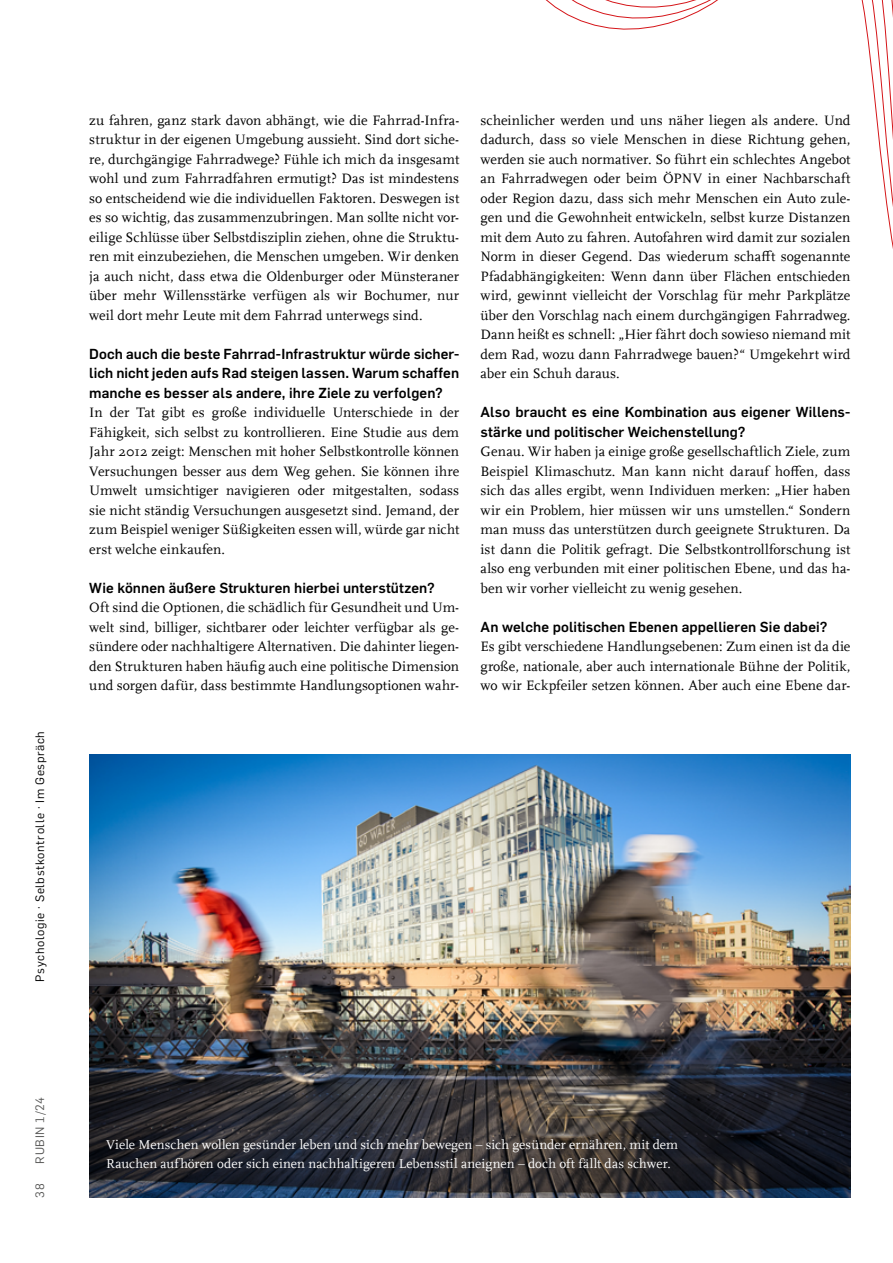
<style>
.page{position:relative;width:893px;height:1263px;background:#fff}
.page>*{position:absolute;margin:0;border:0;box-sizing:border-box;transform-origin:0 0}
.t1{font:14.25px/19.5px "RUB Scala MZ";letter-spacing:.005em;color:#000;text-align:justify}
.t2{font:700 14.25px/19.5px "Rub Flama";letter-spacing:.01em;color:#000;text-align:justify}
.t3{font:13.5px/19.5px "RUB Scala MZ";letter-spacing:.005em;color:#fff}
.t4{font:12px "Rub Flama";letter-spacing:.055em;color:#000}
.t5{font:12px "Rub Flama";letter-spacing:.055em;color:#575756}
</style>
<div class="page">
<svg style="left:737px;top:0;width:156px;height:1198px"></svg>
<img style="left:89px;top:755px;width:761px;height:442px">
<p class="t4" style="left:32px;top:981px;width:252px;rotate:-90deg">Psychologie · Selbstkontrolle · Im Gespräch</p>
<p class="t1" style="left:89px;top:110px;width:371px">zu fahren, ganz stark davon abhängt, wie die Fahrrad-Infra&shy;struktur in der eigenen Umgebung aussieht. Sind dort siche&shy;re, durchgängige Fahrradwege? Fühle ich mich da insgesamt wohl und zum Fahrradfahren ermutigt? Das ist mindestens so entscheidend wie die individuellen Faktoren. Deswegen ist es so wichtig, das zusammenzubringen. Man sollte nicht vor&shy;eilige Schlüsse über Selbstdisziplin ziehen, ohne die Struktu&shy;ren mit einzubeziehen, die Menschen umgeben. Wir denken ja auch nicht, dass etwa die Oldenburger oder Münsteraner über mehr Willensstärke verfügen als wir Bochumer, nur weil dort mehr Leute mit dem Fahrrad unterwegs sind.</p>
<p class="t2" style="left:89px;top:343px;width:371px">Doch auch die beste Fahrrad-Infrastruktur würde sicher&shy;lich nicht jeden aufs Rad steigen lassen. Warum schaffen manche es besser als andere, ihre Ziele zu verfolgen?</p>
<p class="t1" style="left:89px;top:402px;width:371px">In der Tat gibt es große individuelle Unterschiede in der Fähigkeit, sich selbst zu kontrollieren. Eine Studie aus dem Jahr 2012 zeigt: Menschen mit hoher Selbstkontrolle können Versuchungen besser aus dem Weg gehen. Sie können ihre Umwelt umsichtiger navigieren oder mitgestalten, sodass sie nicht ständig Versuchungen ausgesetzt sind. Jemand, der zum Beispiel weniger Süßigkeiten essen will, würde gar nicht erst welche einkaufen.</p>
<p class="t2" style="left:89px;top:577px;width:347px">Wie können äußere Strukturen hierbei unterstützen?</p>
<p class="t1" style="left:89px;top:597px;width:371px">Oft sind die Optionen, die schädlich für Gesundheit und Um&shy;welt sind, billiger, sichtbarer oder leichter verfügbar als ge&shy;sündere oder nachhaltigere Alternativen. Die dahinter liegen&shy;den Strukturen haben häufig auch eine politische Dimension und sorgen dafür, dass bestimmte Handlungsoptionen wahr-</p>
<p class="t1" style="left:480px;top:110px;width:371px">scheinlicher werden und uns näher liegen als andere. Und dadurch, dass so viele Menschen in diese Richtung gehen, werden sie auch normativer. So führt ein schlechtes Angebot an Fahrradwegen oder beim ÖPNV in einer Nachbarschaft oder Region dazu, dass sich mehr Menschen ein Auto zule&shy;gen und die Gewohnheit entwickeln, selbst kurze Distanzen mit dem Auto zu fahren. Autofahren wird damit zur sozialen Norm in dieser Gegend. Das wiederum schafft sogenannte Pfadabhängigkeiten: Wenn dann über Flächen entschieden wird, gewinnt vielleicht der Vorschlag für mehr Parkplätze über den Vorschlag nach einem durchgängigen Fahrradweg.<br>Dann heißt es schnell: „Hier fährt doch sowieso niemand mit dem Rad, wozu dann Fahrradwege bauen?“ Umgekehrt wird aber ein Schuh daraus.</p>
<p class="t2" style="left:480px;top:401px;width:371px">Also braucht es eine Kombination aus eigener Willens&shy;stärke und politischer Weichenstellung?</p>
<p class="t1" style="left:480px;top:441px;width:371px">Genau. Wir haben ja einige große gesellschaftlich Ziele, zum Beispiel Klimaschutz. Man kann nicht darauf hoffen, dass sich das alles ergibt, wenn Individuen merken: „Hier haben wir ein Problem, hier müssen wir uns umstellen.“ Sondern man muss das unterstützen durch geeignete Strukturen. Da ist dann die Politik gefragt. Die Selbstkontrollforschung ist also eng verbunden mit einer politischen Ebene, und das ha&shy;ben wir vorher vielleicht zu wenig gesehen.</p>
<p class="t2" style="left:480px;top:616px;width:348px">An welche politischen Ebenen appellieren Sie dabei?</p>
<p class="t1" style="left:480px;top:636px;width:371px">Es gibt verschiedene Handlungsebenen: Zum einen ist da die große, nationale, aber auch internationale Bühne der Politik, wo wir Eckpfeiler setzen können. Aber auch eine Ebene dar-</p>
<p class="t5" style="left:32px;top:1163px;width:68px;rotate:-90deg">RUBIN 1/24</p>
<p class="t5" style="left:32px;top:1197px;width:16px;rotate:-90deg">38</p>
<p class="t3" style="left:106px;top:1134px;width:573px">Viele Menschen wollen gesünder leben und sich mehr bewegen – sich gesünder ernähren, mit dem<br>Rauchen aufhören oder sich einen nachhaltigeren Lebensstil aneignen – doch oft fällt das schwer.</p>
</div>
